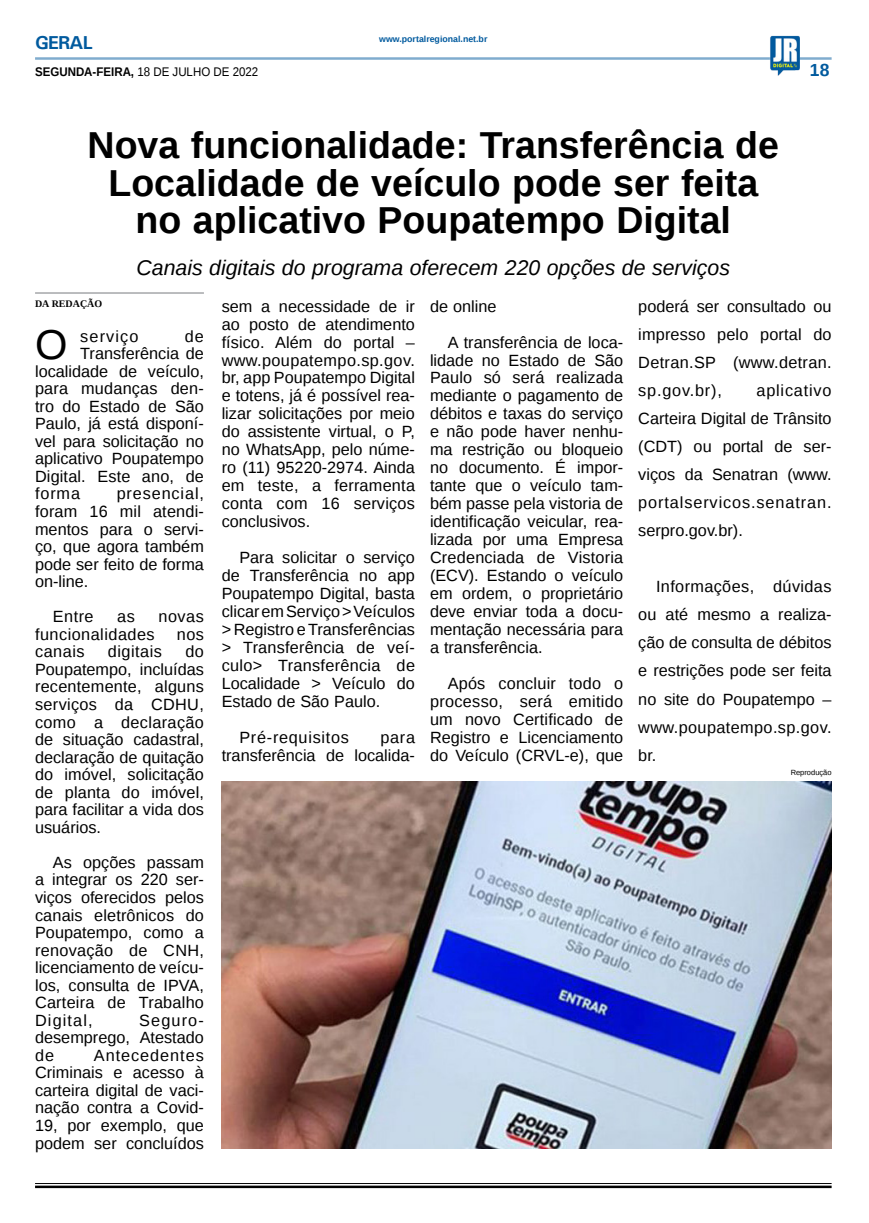
<style>
.page{position:relative;width:869px;height:1223px;background:#fff}
.page>*{position:absolute;margin:0;border:0;box-sizing:border-box;transform-origin:0 0}
.MATÉRIA{font:41.62px "Liberation Sans";color:#000}
.TÍTULO{font:700 37.5px/37.5px "Liberation Sans";color:#000;text-align:center}
.LINHA_FINA{font:italic 21.25px "Liberation Sans";color:#000}
.TITULO_PG{font:700 18.75px "Univers";letter-spacing:-.04em;color:#005a9e}
.TÍTULO-2{font:700 17.5px "Liberation Sans";color:#005a9e}
.MATÉRIA-2{font:16.25px/18px "Liberation Sans";color:#000;text-align:justify}
.MATÉRIA-3{font:16.25px "Liberation Sans";letter-spacing:.03em;color:#000}
.MATÉRIA-4{font:16.25px "Liberation Sans";letter-spacing:.045em;color:#000}
.MATÉRIA-5{font:16.25px "Liberation Sans";letter-spacing:.07em;color:#000}
.DATA_PG{font:12.5px "Liberation Sans";color:#000;scale:.92 1}
.CRÉDITO_NOME{font:700 10px "Liberation Serif";color:#000}
.DATA_PG-2{font:700 8.75px "Liberation Sans";color:#005a9e}
.CRÉDITO_FOTO{font:7.5px "Liberation Sans";color:#000}
.s1{font-weight:700}
</style>
<div class="page">
<hr style="left:35px;top:57px;width:796px;height:3px;background:#005a9e">
<img style="left:769px;top:36px;width:30px;height:40px">
<hr style="left:35px;top:1183px;width:796px;height:1px;background:#000">
<hr style="left:35px;top:1185px;width:796px;height:3px;background:#000">
<img style="left:221px;top:782px;width:610px;height:366px">
<hr style="left:35px;top:292px;width:169px;height:2px;background:#939598">
<p class="TITULO_PG" style="left:35px;top:31px;width:59px">GERAL</p>
<p class="DATA_PG" style="left:35px;top:65px;width:244px"><span class="s1">SEGUNDA-FEIRA,</span> 18 DE JULHO DE 2022</p>
<p class="DATA_PG-2" style="left:379px;top:33px;width:110px">www.portalregional.net.br</p>
<p class="TÍTULO-2" style="left:809px;top:58px;width:21px">18</p>
<p class="TÍTULO" style="left:87px;top:126px;width:692px">Nova funcionalidade: Transferência de<br>Localidade de veículo pode ser feita no aplicativo Poupatempo Digital</p>
<p class="LINHA_FINA" style="left:136px;top:253px;width:594px">Canais digitais do programa oferecem 220 opções de serviços</p>
<p class="CRÉDITO_NOME" style="left:35px;top:296px;width:69px">DA REDAÇÃO</p>
<p class="MATÉRIA" style="left:35px;top:321px;width:34px">O</p>
<p class="MATÉRIA-5" style="left:80px;top:327px;width:60px">serviço</p>
<p class="MATÉRIA-2" style="left:185px;top:328px;width:21px">de</p>
<p class="MATÉRIA-2" style="left:638px;top:293px;width:195px;line-height:28px">poderá ser consultado ou impresso pelo portal do Detran.SP (www.detran. sp.gov.br),</p>
<p class="MATÉRIA-2" style="left:221px;top:298px;width:195px">sem a necessidade de ir ao posto de atendimento físico. Além do portal – www.poupatempo.sp.gov. br, app Poupatempo Digital e totens, já é possível rea&shy;lizar solicitações por meio do assistente virtual, o P, no WhatsApp, pelo núme&shy;ro (11) 95220-2974. Ainda em teste, a ferramenta conta com 16 serviços conclusivos.</p>
<p class="MATÉRIA-2" style="left:221px;top:549px;width:195px;text-indent:18px">Para solicitar o serviço de Transferência no app Poupatempo Digital, basta clicar em Serviço &gt; Veículos &gt; Registro e Transferências &gt; Transferência de veí&shy;culo&gt; Transferência de Localidade &gt; Veículo do Estado de São Paulo.</p>
<p class="MATÉRIA-4" style="left:239px;top:728px;width:111px">Pré-requisitos</p>
<p class="MATÉRIA-2" style="left:430px;top:298px;width:68px">de online</p>
<p class="MATÉRIA-2" style="left:430px;top:333px;width:195px;text-indent:18px">A transferência de loca&shy;lidade no Estado de São Paulo só será realizada mediante o pagamento de débitos e taxas do serviço e não pode haver nenhu&shy;ma restrição ou bloqueio no documento. É impor&shy;tante que o veículo tam&shy;bém passe pela vistoria de identificação veicular, rea&shy;lizada por uma Empresa Credenciada de Vistoria (ECV). Estando o veículo em ordem, o proprietário deve enviar toda a docu&shy;mentação necessária para a transferência.</p>
<p class="MATÉRIA-2" style="left:430px;top:675px;width:195px;text-indent:18px">Após concluir todo o processo, será emitido um novo Certificado de Registro e Licenciamento do Veículo (CRVL-e), que</p>
<p class="MATÉRIA-2" style="left:80px;top:345px;width:125px">Transferência de</p>
<p class="MATÉRIA-2" style="left:35px;top:363px;width:170px">localidade de veículo,</p>
<p class="MATÉRIA-2" style="left:35px;top:380px;width:170px">para mudanças den-</p>
<p class="MATÉRIA-2" style="left:35px;top:398px;width:170px">tro do Estado de São</p>
<p class="MATÉRIA-2" style="left:35px;top:415px;width:170px">Paulo, já está disponí-</p>
<p class="MATÉRIA-2" style="left:35px;top:433px;width:170px">vel para solicitação no</p>
<p class="MATÉRIA-2" style="left:35px;top:450px;width:170px">aplicativo Poupatempo</p>
<p class="MATÉRIA-2" style="left:35px;top:468px;width:170px">Digital. Este ano, de</p>
<p class="MATÉRIA-2" style="left:35px;top:485px;width:46px">forma</p>
<p class="MATÉRIA-2" style="left:638px;top:377px;width:195px;line-height:28px;text-indent:118px">aplicativo Carteira Digital de Trânsito (CDT) ou portal de ser&shy;viços da Senatran (www. portalservicos.senatran. serpro.gov.br).</p>
<p class="MATÉRIA-2" style="left:35px;top:486px;width:170px;line-height:17.5px;text-indent:82px">presencial, foram 16 mil atendi&shy;mentos para o servi&shy;ço, que agora também pode ser feito de forma on-line.</p>
<p class="MATÉRIA-2" style="left:53px;top:608px;width:42px">Entre</p>
<p class="MATÉRIA-2" style="left:117px;top:608px;width:19px">as</p>
<p class="MATÉRIA-2" style="left:158px;top:608px;width:47px">novas</p>
<p class="MATÉRIA-3" style="left:35px;top:625px;width:121px">funcionalidades</p>
<p class="MATÉRIA-2" style="left:177px;top:626px;width:29px">nos</p>
<p class="MATÉRIA-2" style="left:35px;top:643px;width:51px">canais</p>
<p class="MATÉRIA-3" style="left:108px;top:642px;width:56px">digitais</p>
<p class="MATÉRIA-2" style="left:638px;top:573px;width:195px;line-height:28px;text-indent:18px">Informações, dúvidas ou até mesmo a realiza&shy;ção de consulta de débitos e restrições pode ser feita no site do Poupatempo – www.poupatempo.sp.gov. br.</p>
<p class="CRÉDITO_FOTO" style="left:790px;top:768px;width:42px">Reprodução</p>
<p class="MATÉRIA-2" style="left:35px;top:643px;width:170px;line-height:17.5px;text-indent:150px">do Poupatempo, incluídas recentemente, alguns serviços da CDHU, como a declaração de situação cadastral, declaração de quitação do imóvel, solicitação de planta do imóvel, para facilitar a vida dos usuários.</p>
<p class="MATÉRIA-2" style="left:35px;top:854px;width:170px;line-height:17.5px;text-indent:18px">As opções passam a integrar os 220 ser&shy;viços oferecidos pelos canais eletrônicos do Poupatempo, como a renovação de CNH, licenciamento de veícu&shy;los, consulta de IPVA, Carteira de Trabalho Digital,</p>
<p class="MATÉRIA-2" style="left:221px;top:728px;width:195px;text-align:right">para<br>transferência de localida-</p>
<p class="MATÉRIA-2" style="left:35px;top:1012px;width:170px;line-height:17.5px;text-indent:104px">Seguro&shy;desemprego, Atestado de</p>
<p class="MATÉRIA-2" style="left:35px;top:1047px;width:170px;line-height:17.5px;text-indent:59px">Antecedentes Criminais e acesso à carteira digital de vaci&shy;nação contra a Covid-19, por exemplo, que podem ser concluídos</p>
</div>
